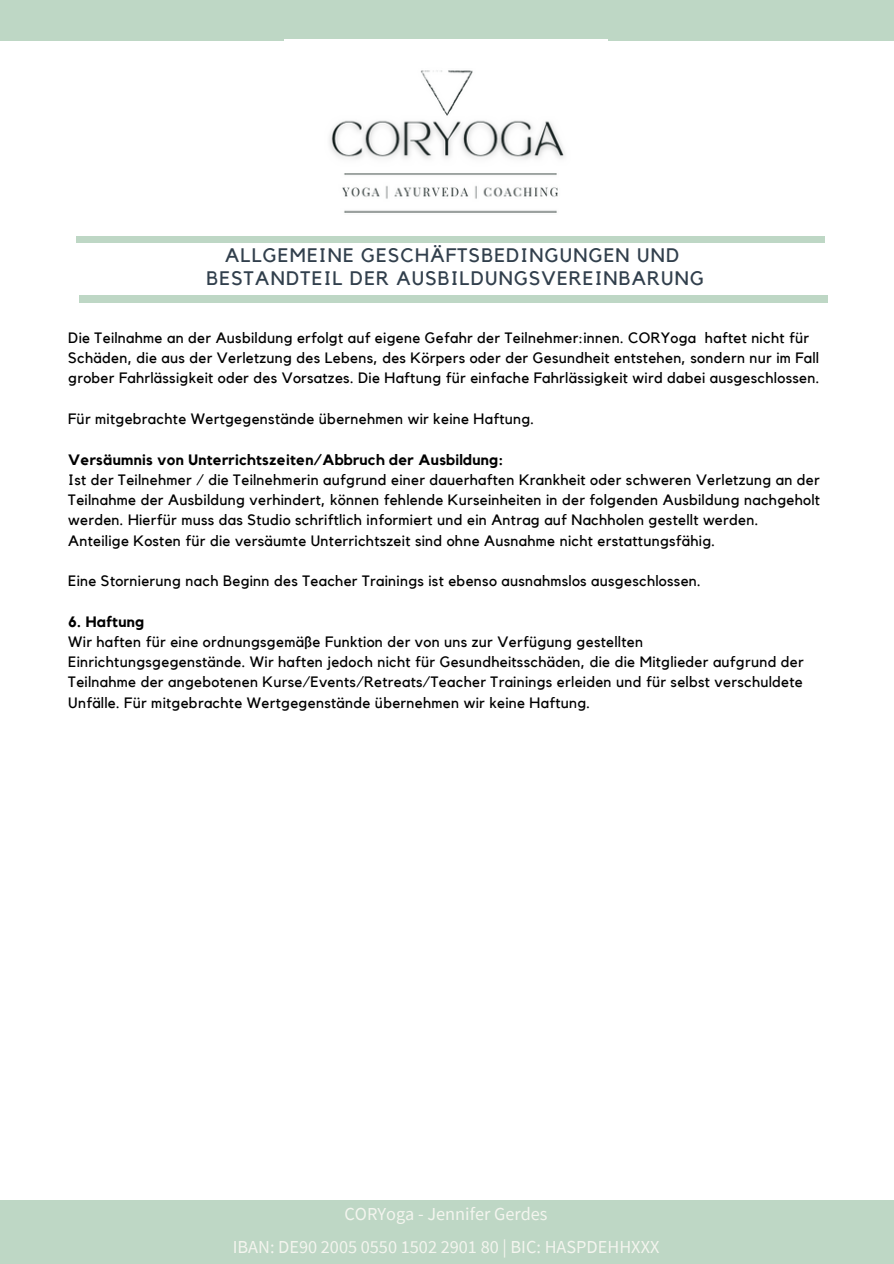
<style>
.page{position:relative;width:894px;height:1264px;background:#fff}
.page>*{position:absolute;margin:0;border:0;box-sizing:border-box;transform-origin:0 0}
.t1{font:19.5px "Kollektif";letter-spacing:.06em;color:#313f4c}
.t2{font:18.3px/32.7px "Source Sans Pro";color:#f4f5ef;text-align:center}
.t3{font:15px/20.2px "Kollektif";letter-spacing:.02em;color:#000}
.t4{font:700 15px "Kollektif";letter-spacing:.02em;color:#000}
</style>
<div class="page">
<div style="left:0;top:0;width:893px;height:40px;background:#bed7c5"></div>
<div style="left:76px;top:236px;width:748px;height:7px;background:#bed7c5"></div>
<div style="left:79px;top:296px;width:748px;height:6px;background:#bed7c5"></div>
<div style="left:0;top:1200px;width:893px;height:63px;background:#bed7c5"></div>
<img style="left:329px;top:70px;width:236px;height:143px">
<p class="t1" style="left:225px;top:246px;width:455px">ALLGEMEINE GESCHÄFTSBEDINGUNGEN UND</p>
<p class="t1" style="left:206px;top:269px;width:498px">BESTANDTEIL DER AUSBILDUNGSVEREINBARUNG</p>
<h1 class="t3" style="left:68px;top:328px;width:752px">Die Teilnahme an der Ausbildung erfolgt auf eigene Gefahr der Teilnehmer:innen. CORYoga haftet nicht für<br>Schäden, die aus der Verletzung des Lebens, des Körpers oder der Gesundheit entstehen, sondern nur im Fall grober Fahrlässigkeit oder des Vorsatzes. Die Haftung für einfache Fahrlässigkeit wird dabei ausgeschlossen.</h1>
<h1 class="t3" style="left:68px;top:409px;width:467px">Für mitgebrachte Wertgegenstände übernehmen wir keine Haftung.</h1>
<p class="t4" style="left:68px;top:452px;width:436px">Versäumnis von Unterrichtszeiten/Abbruch der Ausbildung:</p>
<p class="t3" style="left:68px;top:470px;width:753px">Ist der Teilnehmer / die Teilnehmerin aufgrund einer dauerhaften Krankheit oder schweren Verletzung an der Teilnahme der Ausbildung verhindert, können fehlende Kurseinheiten in der folgenden Ausbildung nachgeholt werden. Hierfür muss das Studio schriftlich informiert und ein Antrag auf Nachholen gestellt werden.<br>Anteilige Kosten für die versäumte Unterrichtszeit sind ohne Ausnahme nicht erstattungsfähig.</p>
<p class="t3" style="left:68px;top:571px;width:634px">Eine Stornierung nach Beginn des Teacher Trainings ist ebenso ausnahmslos ausgeschlossen.</p>
<p class="t4" style="left:68px;top:614px;width:77px">6. Haftung</p>
<p class="t3" style="left:68px;top:632px;width:737px">Wir haften für eine ordnungsgemäße Funktion der von uns zur Verfügung gestellten Einrichtungsgegenstände. Wir haften jedoch nicht für Gesundheitsschäden, die die Mitglieder aufgrund der Teilnahme der angebotenen Kurse/Events/Retreats/Teacher Trainings erleiden und für selbst verschuldete Unfälle. Für mitgebrachte Wertgegenstände übernehmen wir keine Haftung.</p>
<p class="t2" style="left:233px;top:1196px;width:428px">CORYoga - Jennifer Gerdes<br>IBAN: DE90 2005 0550 1502 2901 80 | BIC: HASPDEHHXXX</p>
</div>
